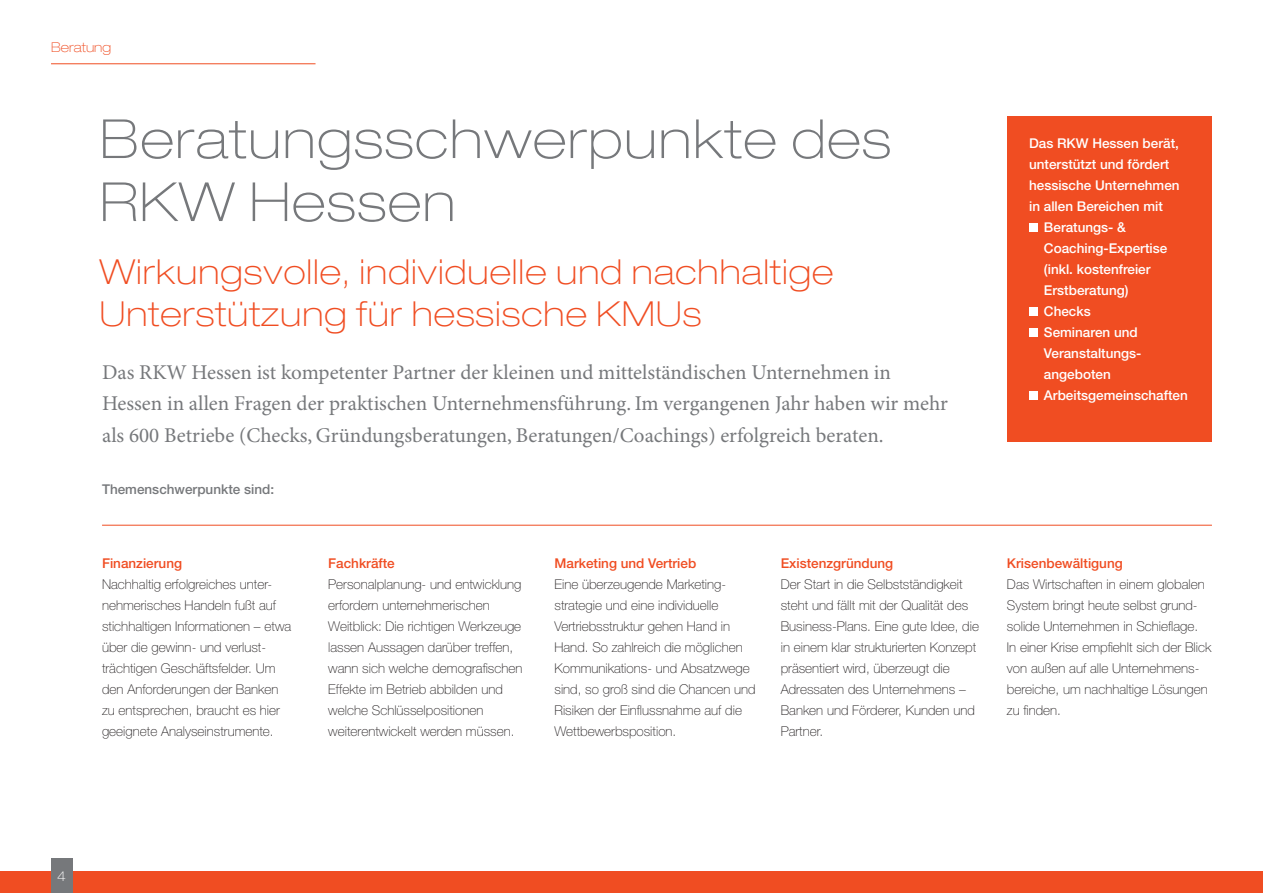
<style>
.page{position:relative;width:1263px;height:893px;background:#fff}
.page>*{position:absolute;margin:0;border:0;box-sizing:border-box;transform-origin:0 0}
.Headline{font:100 expanded 54px/63px "Helvetica Neue LT Std";letter-spacing:.03em;color:#76787b}
.dünne_Subline{font:100 expanded 34.5px/42px "Helvetica Neue LT Std";letter-spacing:.03em;color:#f04d22}
.Einleitung{font:21px/31.5px "Minion Pro";color:#76787b}
.Text{font:100 13.5px/21px "Helvetica Neue LT Std";color:#231f20}
.Bullet{font:500 13.5px/21px "Helvetica Neue LT Std";color:#fff}
.Zitat_neu{font:500 13.5px/21px "Helvetica Neue LT Std";color:#fff}
.Subline{font:500 13.5px "Helvetica Neue LT Std";color:#f04d22}
.Subline-2{font:500 13.5px "Helvetica Neue LT Std";color:#76787b}
.BU{font:100 expanded 13.5px "Helvetica Neue LT Std";color:#f04d22}
.BU-2{font:100 expanded 13.5px "Helvetica Neue LT Std";color:#fff}
</style>
<div class="page">
<div style="left:1008px;top:116px;width:204px;height:326px;background:#f04d22"></div>
<div style="left:1029px;top:223px;width:8px;height:9px;background:#fff"></div>
<div style="left:1029px;top:307px;width:8px;height:9px;background:#fff"></div>
<div style="left:1029px;top:328px;width:8px;height:9px;background:#fff"></div>
<div style="left:1029px;top:391px;width:8px;height:9px;background:#fff"></div>
<hr style="left:102px;top:525px;width:1110px;height:1px;background:#f04d22">
<hr style="left:51px;top:63px;width:264px;height:1px;background:#f04d22">
<div style="left:0;top:872px;width:1263px;height:21px;background:#f04d22"></div>
<div style="left:51px;top:859px;width:21px;height:34px;background:#76787b"></div>
<p class="BU" style="left:51px;top:39px;width:62px">Beratung</p>
<p class="Headline" style="left:100px;top:107px;width:792px">Beratungsschwerpunkte des<br>RKW Hessen</p>
<p class="dünne_Subline" style="left:100px;top:250px;width:735px">Wirkungsvolle, individuelle und nachhaltige<br>Unterstützung für hessische KMUs</p>
<p class="Einleitung" style="left:102px;top:357px;width:847px">Das RKW Hessen ist kompetenter Partner der kleinen und mittelständischen Unternehmen in<br>Hessen in allen Fragen der praktischen Unternehmensführung. Im vergangenen Jahr haben wir mehr als 600 Betriebe (Checks, Gründungsberatungen, Beratungen/Coachings) erfolgreich beraten.</p>
<p class="Subline-2" style="left:102px;top:481px;width:174px">Themenschwerpunkte sind:</p>
<p class="Subline" style="left:102px;top:555px;width:82px">Finanzierung</p>
<p class="Text" style="left:102px;top:573px;width:191px">Nachhaltig erfolgreiches unter&shy;nehmerisches Handeln fußt auf stichhaltigen Informationen – etwa über die gewinn- und verlust&shy;trächtigen Geschäftsfelder. Um den Anforderungen der Banken zu entsprechen, braucht es hier geeignete Analyseinstrumente.</p>
<p class="Subline" style="left:328px;top:555px;width:68px">Fachkräfte</p>
<p class="Text" style="left:328px;top:573px;width:196px">Personalplanung- und entwicklung erfordern unternehmerischen Weitblick: Die richtigen Werkzeuge lassen Aussagen darüber treffen, wann sich welche demografischen Effekte im Betrieb abbilden und welche Schlüsselpositionen weiterentwickelt werden müssen.</p>
<p class="Subline" style="left:554px;top:555px;width:143px">Marketing und Vertrieb</p>
<p class="Text" style="left:554px;top:573px;width:203px">Eine überzeugende Marketing&shy;strategie und eine individuelle<br>Vertriebsstruktur gehen Hand in<br>Hand. So zahlreich die möglichen<br>Kommunikations- und Absatzwege sind, so groß sind die Chancen und<br>Risiken der Einflussnahme auf die<br>Wettbewerbsposition.</p>
<p class="Subline" style="left:781px;top:555px;width:114px">Existenzgründung</p>
<p class="Text" style="left:781px;top:573px;width:200px">Der Start in die Selbstständigkeit steht und fällt mit der Qualität des<br>Business-Plans. Eine gute Idee, die in einem klar strukturierten Konzept präsentiert wird, überzeugt die<br>Adressaten des Unternehmens –<br>Banken und Förderer, Kunden und<br>Partner.</p>
<p class="Zitat_neu" style="left:1029px;top:132px;width:152px">Das RKW Hessen berät, unterstützt und fördert hessische Unternehmen in allen Bereichen mit</p>
<p class="Bullet" style="left:1044px;top:216px;width:125px">Beratungs- &amp;<br>Coaching-Expertise (inkl. kostenfreier<br>Erstberatung)</p>
<p class="Bullet" style="left:1044px;top:300px;width:48px">Checks</p>
<p class="Bullet" style="left:1044px;top:321px;width:99px">Seminaren und<br>Veranstaltungs&shy;angeboten</p>
<p class="Bullet" style="left:1044px;top:384px;width:145px">Arbeitsgemeinschaften</p>
<p class="Subline" style="left:1007px;top:555px;width:117px">Krisenbewältigung</p>
<p class="Text" style="left:1007px;top:573px;width:206px">Das Wirtschaften in einem globalen<br>System bringt heute selbst grund&shy;solide Unternehmen in Schieflage.<br>In einer Krise empfiehlt sich der Blick von außen auf alle Unternehmens&shy;bereiche, um nachhaltige Lösungen zu finden.</p>
<p class="BU-2" style="left:57px;top:868px;width:10px">4</p>
</div>
